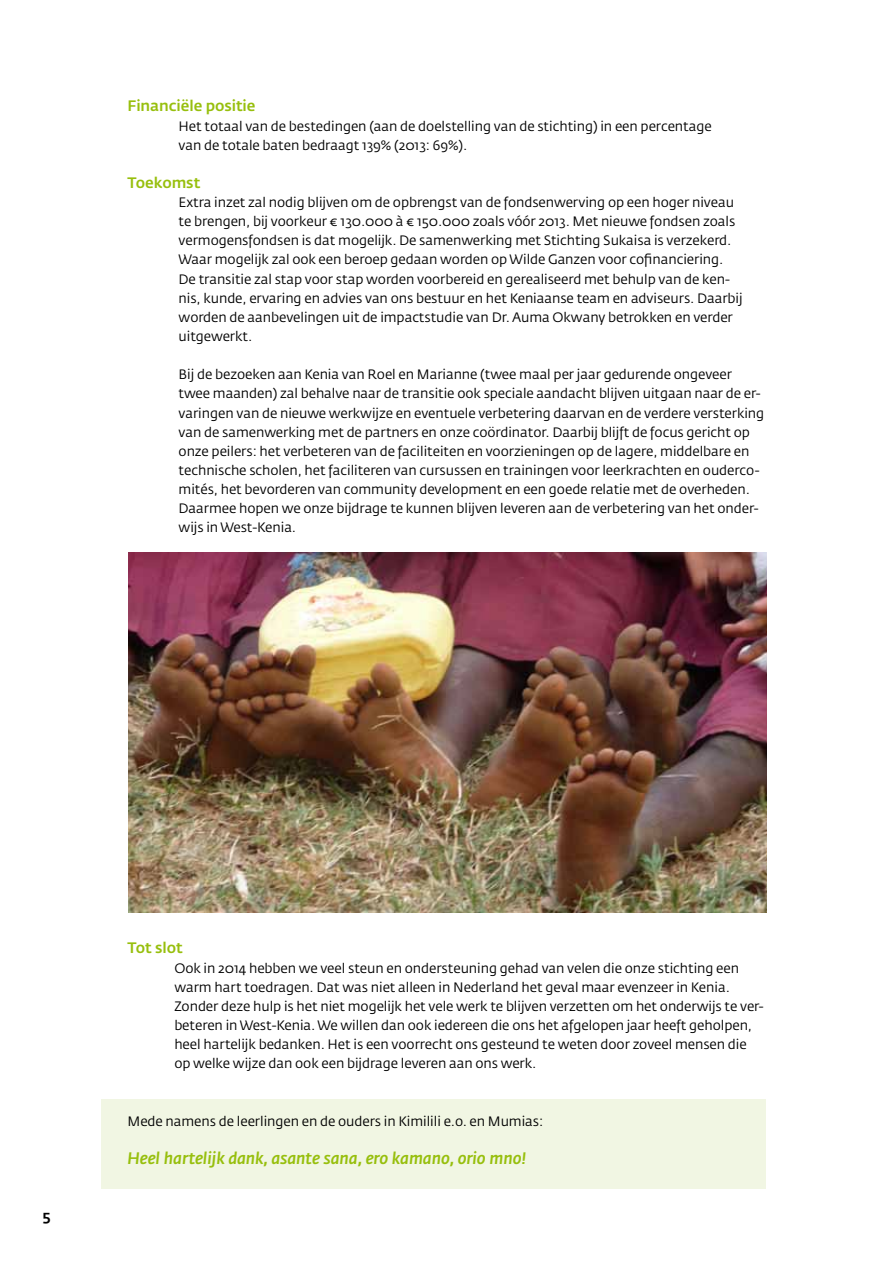
<style>
.page{position:relative;width:893px;height:1263px;background:#fff}
.page>*{position:absolute;margin:0;border:0;box-sizing:border-box;transform-origin:0 0}
.t1{font:italic 500 16.5px "Fedra Sans Std";letter-spacing:-.005em;color:#97bf0d}
.t2{font:500 15px "Fedra Sans Std";letter-spacing:-.005em;color:#97bf0d}
.t3{font:500 15px "Fedra Sans Std";color:#000}
.t4{font:13.5px/19.2px "Fedra Sans Std";letter-spacing:-.005em;color:#000}
</style>
<div class="page">
<div style="left:101px;top:1099px;width:665px;height:89px;background:#f1f6e3"></div>
<img style="left:128px;top:553px;width:638px;height:359px">
<p class="t2" style="left:128px;top:97px;width:129px">Financiële positie</p>
<p class="t4" style="left:179px;top:116px;width:535px">Het totaal van de bestedingen (aan de doelstelling van de stichting) in een percentage van de totale baten bedraagt 139% (2013: 69%).</p>
<p class="t2" style="left:128px;top:173px;width:74px">Toekomst</p>
<p class="t4" style="left:179px;top:193px;width:566px">Extra inzet zal nodig blijven om de opbrengst van de fondsenwerving op een hoger niveau te brengen, bij voorkeur € 130.000 à € 150.000 zoals vóór 2013. Met nieuwe fondsen zoals vermogensfondsen is dat mogelijk. De samenwerking met Stichting Sukaisa is verzekerd.<br>Waar mogelijk zal ook een beroep gedaan worden op Wilde Ganzen voor cofinanciering.<br>De transitie zal stap voor stap worden voorbereid en gerealiseerd met behulp van de ken&shy;nis, kunde, ervaring en advies van ons bestuur en het Keniaanse team en adviseurs. Daarbij worden de aanbevelingen uit de impactstudie van Dr. Auma Okwany betrokken en verder uitgewerkt.</p>
<p class="t4" style="left:179px;top:365px;width:587px">Bij de bezoeken aan Kenia van Roel en Marianne (twee maal per jaar gedurende ongeveer twee maanden) zal behalve naar de transitie ook speciale aandacht blijven uitgaan naar de er&shy;varingen van de nieuwe werkwijze en eventuele verbetering daarvan en de verdere versterking van de samenwerking met de partners en onze coördinator. Daarbij blijft de focus gericht op onze peilers: het verbeteren van de faciliteiten en voorzieningen op de lagere, middelbare en technische scholen, het faciliteren van cursussen en trainingen voor leerkrachten en ouderco&shy;mités, het bevorderen van community development en een goede relatie met de overheden.<br>Daarmee hopen we onze bijdrage te kunnen blijven leveren aan de verbetering van het onder&shy;wijs in West-Kenia.</p>
<p class="t3" style="left:43px;top:1207px;width:10px">5</p>
<p class="t2" style="left:128px;top:939px;width:57px">Tot slot</p>
<p class="t4" style="left:174px;top:958px;width:591px">Ook in 2014 hebben we veel steun en ondersteuning gehad van velen die onze stichting een warm hart toedragen. Dat was niet alleen in Nederland het geval maar evenzeer in Kenia.<br>Zonder deze hulp is het niet mogelijk het vele werk te blijven verzetten om het onderwijs te ver&shy;beteren in West-Kenia. We willen dan ook iedereen die ons het afgelopen jaar heeft geholpen, heel hartelijk bedanken. Het is een voorrecht ons gesteund te weten door zoveel mensen die op welke wijze dan ook een bijdrage leveren aan ons werk.</p>
<p class="t4" style="left:128px;top:1111px;width:417px">Mede namens de leerlingen en de ouders in Kimilili e.o. en Mumias:</p>
<p class="t1" style="left:128px;top:1148px;width:400px">Heel hartelijk dank, asante sana, ero kamano, orio mno!</p>
</div>
